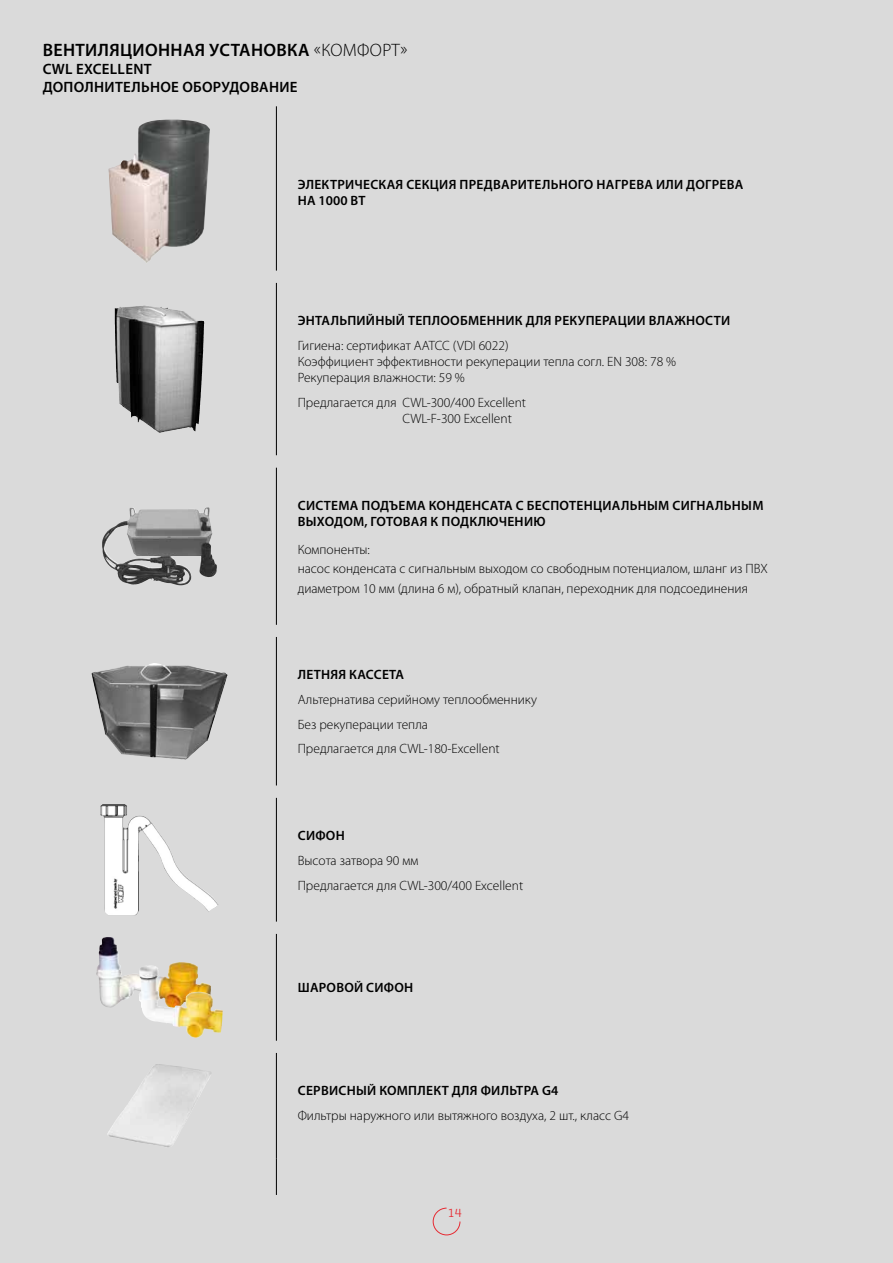
<style>
.page{position:relative;width:893px;height:1263px;background:#dadada}
.page>*{position:absolute;margin:0;border:0;box-sizing:border-box;transform-origin:0 0}
.t1{font:600 18px "Myriad Pro";letter-spacing:.02em;color:#000}
.t2{font:600 15px/18px "Myriad Pro";letter-spacing:.02em;color:#000}
.t3{font:300 13.5px/16.2px "Myriad Pro";color:#000}
.t4{font:600 13.5px/16.2px "Myriad Pro";letter-spacing:.02em;color:#000}
.t5{font:300 12px "Center";color:#e62a32}
.s1{font-weight:300}
</style>
<div class="page">
<svg style="left:432px;top:1207px;width:29px;height:29px"></svg>
<hr style="left:276px;top:106px;width:1px;height:165px;background:#000">
<hr style="left:276px;top:934px;width:1px;height:107px;background:#000">
<hr style="left:276px;top:1158px;width:1px;height:37px;background:#000">
<hr style="left:276px;top:283px;width:1px;height:172px;background:#000">
<hr style="left:276px;top:467px;width:1px;height:158px;background:#000">
<hr style="left:276px;top:637px;width:1px;height:149px;background:#000">
<hr style="left:276px;top:798px;width:1px;height:124px;background:#000">
<hr style="left:276px;top:1053px;width:1px;height:105px;background:#000">
<img style="left:109px;top:120px;width:101px;height:143px">
<img style="left:115px;top:305px;width:29px;height:118px">
<img style="left:102px;top:507px;width:115px;height:78px">
<img style="left:91px;top:663px;width:136px;height:97px">
<img style="left:100px;top:804px;width:118px;height:111px">
<img style="left:96px;top:937px;width:101px;height:71px">
<img style="left:139px;top:966px;width:84px;height:72px">
<img style="left:107px;top:1064px;width:104px;height:83px">
<h1 class="t1" style="left:43px;top:39px;width:366px">ВЕНТИЛЯЦИОННАЯ УСТАНОВКА <span class="s1">«КОМФОРТ»</span></h1>
<p class="t2" style="left:43px;top:60px;width:256px">CWL EXCELLENT<br>ДОПОЛНИТЕЛЬНОЕ ОБОРУДОВАНИЕ</p>
<p class="t4" style="left:298px;top:176px;width:447px">ЭЛЕКТРИЧЕСКАЯ СЕКЦИЯ ПРЕДВАРИТЕЛЬНОГО НАГРЕВА ИЛИ ДОГРЕВА<br>НА 1000 ВТ</p>
<p class="t4" style="left:298px;top:312px;width:434px">ЭНТАЛЬПИЙНЫЙ ТЕПЛООБМЕННИК ДЛЯ РЕКУПЕРАЦИИ ВЛАЖНОСТИ</p>
<p class="t3" style="left:298px;top:337px;width:380px">Гигиена: сертификат AATCC (VDI 6022)<br>Коэффициент эффективности рекуперации тепла согл. EN 308: 78 %<br>Рекуперация влажности: 59 %</p>
<p class="t3" style="left:402px;top:395px;width:125px;text-indent:-105px">Предлагается для CWL-300/400 Excellent<br>CWL-F-300 Excellent</p>
<p class="t4" style="left:298px;top:497px;width:467px">СИСТЕМА ПОДЪЕМА КОНДЕНСАТА С БЕСПОТЕНЦИАЛЬНЫМ СИГНАЛЬНЫМ<br>ВЫХОДОМ, ГОТОВАЯ К ПОДКЛЮЧЕНИЮ</p>
<p class="t3" style="left:298px;top:540px;width:472px;line-height:19.4px">Компоненты:<br>насос конденсата с сигнальным выходом со свободным потенциалом, шланг из ПВХ диаметром 10 мм (длина 6 м), обратный клапан, переходник для подсоединения</p>
<p class="t4" style="left:298px;top:666px;width:108px">ЛЕТНЯЯ КАССЕТА</p>
<p class="t3" style="left:298px;top:687px;width:241px;line-height:24.8px">Альтернатива серийному теплообменнику<br>Без рекуперации тепла<br>Предлагается для CWL-180-Excellent</p>
<p class="t4" style="left:298px;top:827px;width:48px">СИФОН</p>
<p class="t3" style="left:298px;top:848px;width:227px;line-height:24.8px">Высота затвора 90 мм<br>Предлагается для CWL-300/400 Excellent</p>
<p class="t4" style="left:298px;top:979px;width:117px">ШАРОВОЙ СИФОН</p>
<p class="t4" style="left:298px;top:1082px;width:262px">СЕРВИСНЫЙ КОМПЛЕКТ ДЛЯ ФИЛЬТРА G4</p>
<p class="t3" style="left:298px;top:1107px;width:333px">Фильтры наружного или вытяжного воздуха, 2 шт., класс G4</p>
<p class="t5" style="left:449px;top:1206px;width:15px">14</p>
</div>
